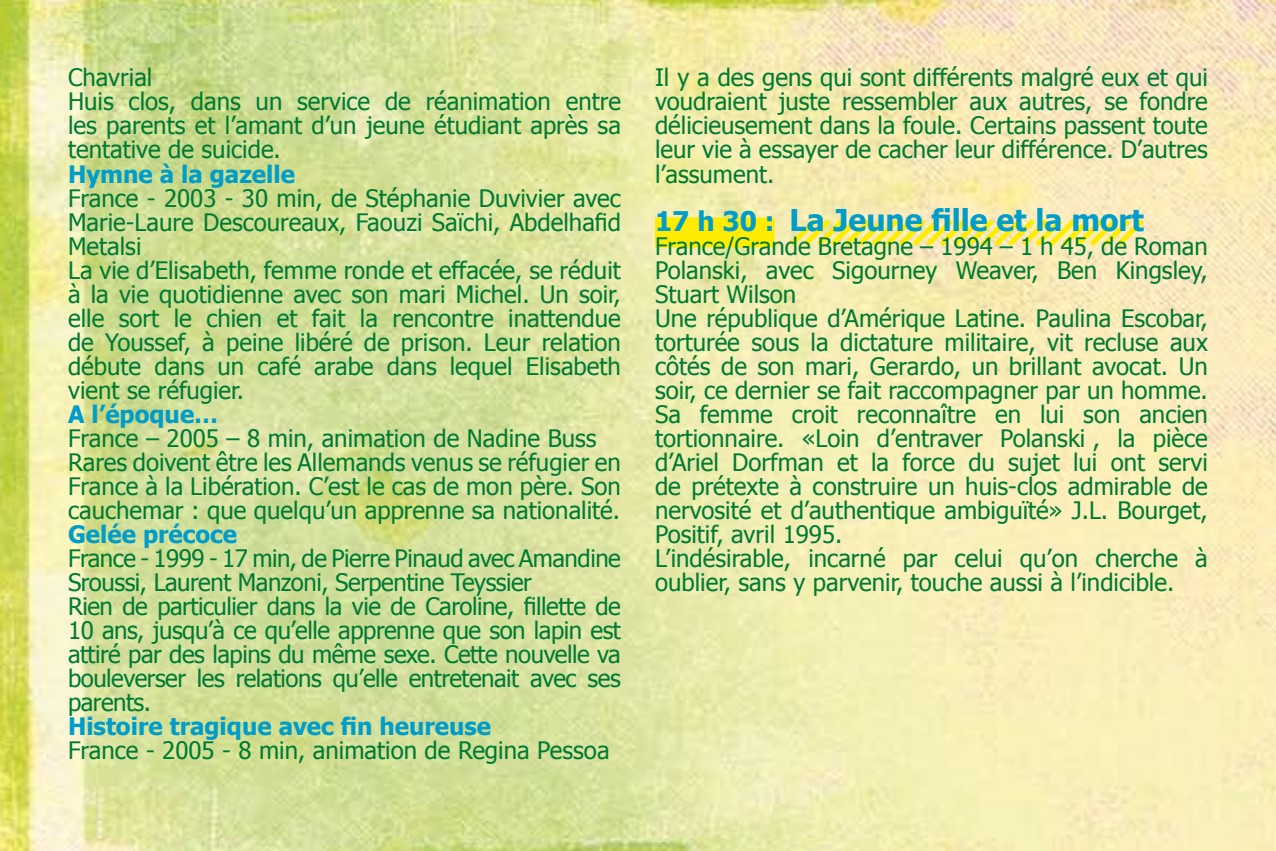
<style>
.page{position:relative;width:1276px;height:851px;background:#fff}
.page>*{position:absolute;margin:0;border:0;box-sizing:border-box;transform-origin:0 0}
.t1{font:700 30px "Tahoma";color:#009cca}
.t2{font:24px/24px "Tahoma";color:#007b34}
.t3{font:24px/24px "Tahoma";letter-spacing:-.02em;color:#007b34}
.t4{font:700 24px "Tahoma";color:#009cca}
.s1{font-size:27px}
</style>
<div class="page">
<img style="left:0;top:0;width:1276px;height:850px">
<div style="left:655px;top:217px;width:119px;height:30px;background:#ffec00"></div>
<svg style="left:784px;top:214px;width:365px;height:37px;background:#faea7f"></svg>
<p class="t2" style="left:68px;top:64px;width:554px">Chavrial<br>Huis clos, dans un service de réanimation entre les parents et l’amant d’un jeune étudiant après sa tentative de suicide.</p>
<p class="t4" style="left:68px;top:157px;width:228px">Hymne à la gazelle</p>
<p class="t2" style="left:68px;top:184px;width:554px">France - 2003 - 30 min, de Stéphanie Duvivier avec Marie-Laure Descoureaux, Faouzi Saïchi, Abdelhafid Metalsi<br>La vie d’Elisabeth, femme ronde et effacée, se réduit à la vie quotidienne avec son mari Michel. Un soir, elle sort le chien et fait la rencontre inattendue de Youssef, à peine libéré de prison. Leur relation débute dans un café arabe dans lequel Elisabeth vient se réfugier.</p>
<p class="t4" style="left:68px;top:397px;width:152px">A l’époque…</p>
<p class="t2" style="left:68px;top:424px;width:554px">France – 2005 – 8 min, animation de Nadine Buss Rares doivent être les Allemands venus se réfugier en France à la Libération. C’est le cas de mon père. Son cauchemar : que quelqu’un apprenne sa nationalité.</p>
<p class="t4" style="left:68px;top:517px;width:171px">Gelée précoce</p>
<p class="t3" style="left:68px;top:544px;width:554px">France - 1999 - 17 min, de Pierre Pinaud avec Amandine Sroussi, Laurent Manzoni, Serpentine Teyssier<br>Rien de particulier dans la vie de Caroline, fillette de 10 ans, jusqu’à ce qu’elle apprenne que son lapin est attiré par des lapins du même sexe. Cette nouvelle va bouleverser les relations qu’elle entretenait avec ses parents.</p>
<p class="t4" style="left:68px;top:709px;width:425px">Histoire tragique avec fin heureuse</p>
<p class="t2" style="left:68px;top:736px;width:543px">France - 2005 - 8 min, animation de Regina Pessoa</p>
<p class="t2" style="left:655px;top:64px;width:554px;text-align:justify">Il y a des gens qui sont différents malgré eux et qui voudraient juste ressembler aux autres, se fondre délicieusement dans la foule. Certains passent toute leur vie à essayer de cacher leur différence. D’autres l’assument.</p>
<p class="t1" style="left:655px;top:198px;width:490px"><span class="s1">17 h 30 :</span> La Jeune fille et la mort</p>
<p class="t2" style="left:655px;top:232px;width:554px">France/Grande Bretagne – 1994 – 1 h 45, de Roman Polanski, avec Sigourney Weaver, Ben Kingsley, Stuart Wilson<br>Une république d’Amérique Latine. Paulina Escobar, torturée sous la dictature militaire, vit recluse aux côtés de son mari, Gerardo, un brillant avocat. Un soir, ce dernier se fait raccompagner par un homme.<br>Sa femme croit reconnaître en lui son ancien tortionnaire. «Loin d’entraver Polanski , la pièce d’Ariel Dorfman et la force du sujet lui ont servi de prétexte à construire un huis-clos admirable de nervosité et d’authentique ambiguïté» J.L. Bourget, Positif, avril 1995.<br>L’indésirable, incarné par celui qu’on cherche à oublier, sans y parvenir, touche aussi à l’indicible.</p>
</div>
